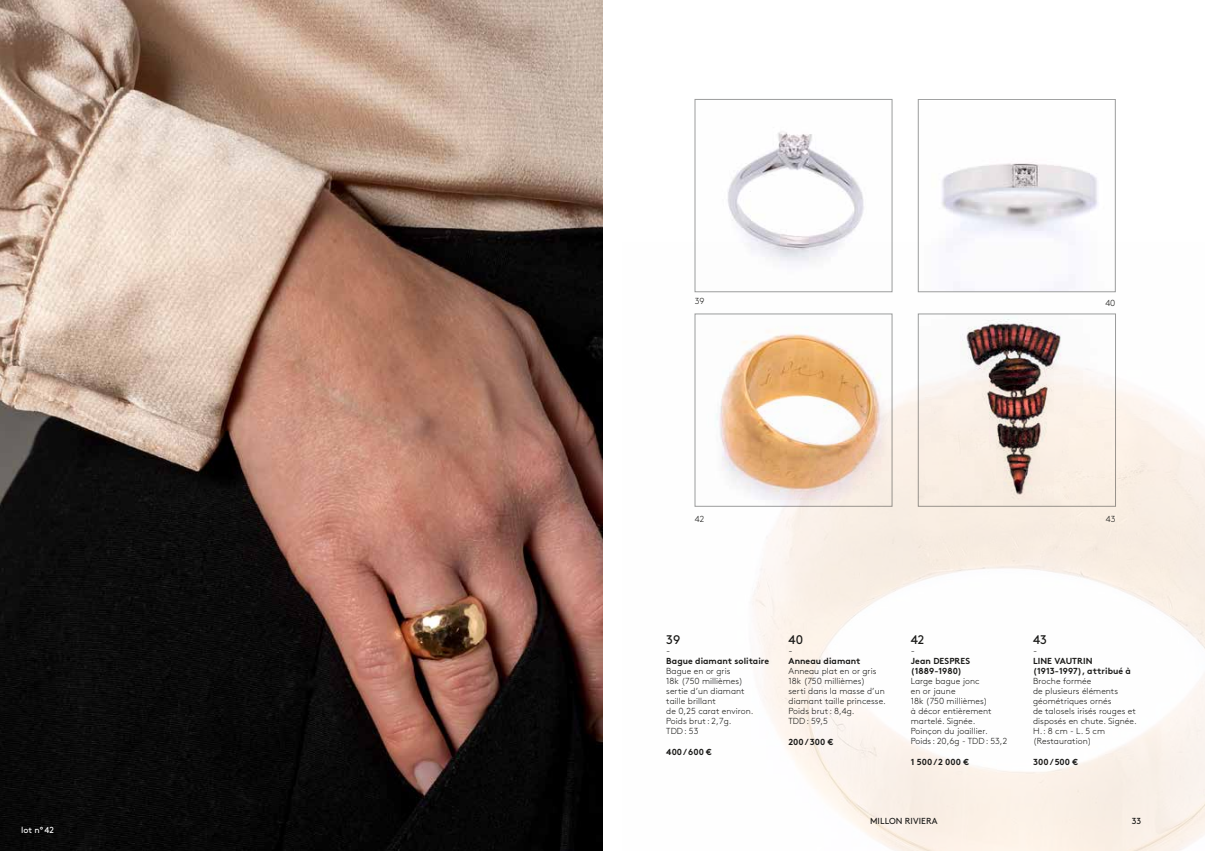
<style>
.page{position:relative;width:1205px;height:851px;background:#fff}
.page>*{position:absolute;margin:0;border:0;box-sizing:border-box;transform-origin:0 0}
.t1{font:12.5px "Brown Pro";color:#1a1a18}
.t2{font:300 10px "Brown Pro";color:#1a1a18}
.t3{font:300 8.75px/10px "Brown Pro";letter-spacing:.005em;color:#1a1a18}
.t4{font:700 8.75px/10px "Brown Pro";letter-spacing:.005em;color:#1a1a18}
.t5{font:8.75px "Brown Pro";letter-spacing:.005em;color:#1a1a18}
.t6{font:8.75px "Brown Pro";color:#fff}
</style>
<div class="page">
<img style="left:694px;top:243px;width:511px;height:607px">
<img style="left:697px;top:131px;width:193px;height:159px">
<div style="left:695px;top:99px;width:197px;height:193px;border:1px solid #9c9d9d"></div>
<img style="left:697px;top:316px;width:193px;height:188px">
<div style="left:695px;top:314px;width:197px;height:192px;border:1px solid #9c9d9d"></div>
<img style="left:920px;top:163px;width:193px;height:127px">
<div style="left:918px;top:99px;width:197px;height:193px;border:1px solid #9c9d9d"></div>
<img style="left:920px;top:316px;width:193px;height:188px">
<div style="left:918px;top:314px;width:197px;height:192px;border:1px solid #9c9d9d"></div>
<img style="left:0;top:0;width:602px;height:850px">
<p class="t6" style="left:21px;top:823px;width:34px">lot n°42</p>
<p class="t3" style="left:695px;top:295px;width:11px">39</p>
<p class="t3" style="left:1105px;top:297px;width:12px">40</p>
<p class="t3" style="left:695px;top:513px;width:11px">42</p>
<p class="t3" style="left:1106px;top:513px;width:11px">43</p>
<h1 class="t1" style="left:666px;top:630px;width:16px">39</h1>
<p class="t2" style="left:666px;top:643px;width:6px">-</p>
<p class="t4" style="left:666px;top:655px;width:104px">Bague diamant solitaire</p>
<p class="t3" style="left:666px;top:665px;width:89px">Bague en or gris<br>18k (750 millièmes) sertie d’un diamant taille brillant<br>de 0,25 carat environ.<br>Poids brut : 2,7g.<br>TDD: 53</p>
<p class="t4" style="left:666px;top:745px;width:47px">400 / 600 €</p>
<h1 class="t1" style="left:788px;top:630px;width:16px">40</h1>
<p class="t2" style="left:788px;top:643px;width:6px">-</p>
<p class="t4" style="left:788px;top:655px;width:73px">Anneau diamant</p>
<p class="t3" style="left:788px;top:665px;width:99px">Anneau plat en or gris<br>18k (750 millièmes)<br>serti dans la masse d’un diamant taille princesse.<br>Poids brut : 8,4g.<br>TDD: 59,5</p>
<p class="t4" style="left:788px;top:735px;width:46px">200 / 300 €</p>
<h1 class="t1" style="left:911px;top:630px;width:15px">42</h1>
<p class="t2" style="left:911px;top:643px;width:6px">-</p>
<p class="t4" style="left:911px;top:655px;width:61px">Jean DESPRES (1889-1980)</p>
<p class="t3" style="left:911px;top:675px;width:98px">Large bague jonc<br>en or jaune<br>18k (750 millièmes)<br>à décor entièrement martelé. Signée.<br>Poinçon du joaillier.<br>Poids : 20,6g - TDD: 53,2</p>
<p class="t4" style="left:911px;top:755px;width:60px">1 500 / 2 000 €</p>
<h1 class="t1" style="left:1033px;top:630px;width:15px">43</h1>
<p class="t2" style="left:1033px;top:643px;width:6px">-</p>
<p class="t4" style="left:1033px;top:655px;width:99px">LINE VAUTRIN (1913-1997), attribué à</p>
<p class="t3" style="left:1033px;top:675px;width:105px">Broche formée<br>de plusieurs éléments géométriques ornés<br>de talosels irisés rouges et disposés en chute. Signée.<br>H.: 8 cm - L. 5 cm (Restauration)</p>
<p class="t4" style="left:1033px;top:755px;width:47px">300 / 500 €</p>
<p class="t5" style="left:870px;top:814px;width:69px">MILLON RIVIERA</p>
<p class="t5" style="left:1131px;top:814px;width:11px">33</p>
</div>
